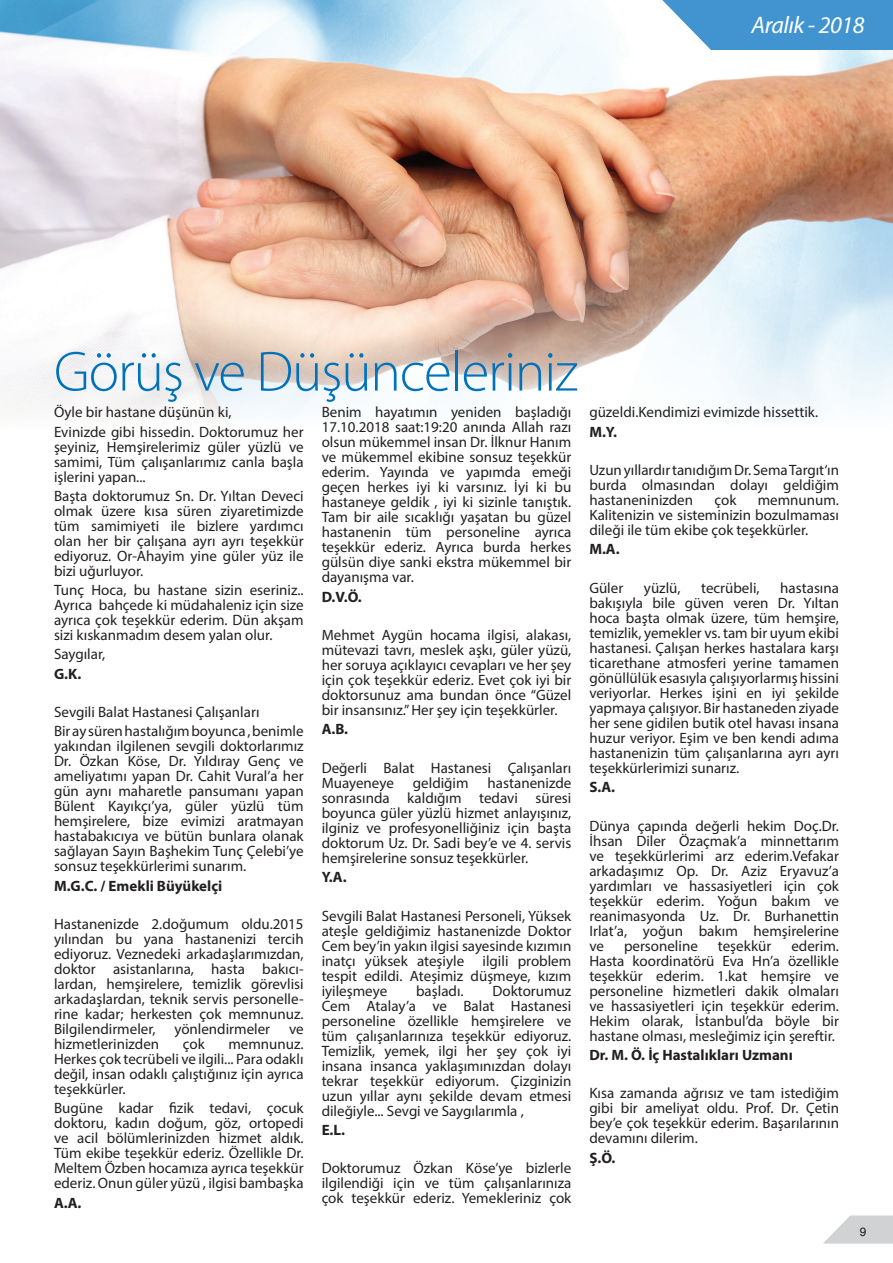
<style>
.page{position:relative;width:893px;height:1263px;background:#fff}
.page>*{position:absolute;margin:0;border:0;box-sizing:border-box;transform-origin:0 0}
.t1{font:300 57px "Myriad Pro";letter-spacing:-.02em;color:#0072bc}
.t2{font:italic 24px "Myriad Pro";letter-spacing:-.02em;color:#fff}
.t3{font:15px/15px "Myriad Pro";color:#231f20;text-align:justify}
.t4{font:700 15px "Myriad Pro";color:#231f20}
.t5{font:12px "Helvetica";color:#231f20}
</style>
<div class="page">
<img style="left:0;top:0;width:893px;height:421px">
<svg style="left:662px;top:0;width:231px;height:50px;background:#559fd4"></svg>
<svg style="left:824px;top:1215px;width:69px;height:28px"></svg>
<h2 class="t2" style="left:751px;top:11px;width:55px">Ara ık</h2>
<h2 class="t2" style="left:761px;top:11px;width:105px">Eylül - 2018</h2>
<h1 class="t1" style="left:54px;top:337px;width:526px">Görüş ve Düşünceleriniz</h1>
<p class="t3" style="left:54px;top:402px;width:251px;line-height:19.2px">Öyle bir hastane düşünün ki,<br>Evinizde gibi hissedin. Doktorumuz her</p>
<p class="t3" style="left:54px;top:439px;width:251px">şeyiniz, Hemşirelerimiz güler yüzlü ve samimi, Tüm çalışanlarımız canla başla işlerini yapan...</p>
<p class="t3" style="left:54px;top:488px;width:251px">Başta doktorumuz Sn. Dr. Yıltan Deveci olmak üzere kısa süren ziyaretimizde tüm samimiyeti ile bizlere yardımcı olan her bir çalışana ayrı ayrı teşekkür ediyoruz. Or-Ahayim yine güler yüz ile bizi uğurluyor.</p>
<p class="t3" style="left:54px;top:582px;width:251px">Tunç Hoca, bu hastane sizin eseriniz..<br>Ayrıca bahçede ki müdahaleniz için size ayrıca çok teşekkür ederim. Dün akşam sizi kıskanmadım desem yalan olur.</p>
<p class="t3" style="left:54px;top:647px;width:53px">Saygılar,</p>
<p class="t4" style="left:54px;top:664px;width:29px">G.K.</p>
<p class="t3" style="left:54px;top:702px;width:251px;line-height:19.2px">Sevgili Balat Hastanesi Çalışanları<br>Bir ay süren hastalığım boyunca , benimle</p>
<p class="t3" style="left:54px;top:739px;width:251px">yakından ilgilenen sevgili doktorlarımız Dr. Özkan Köse, Dr. Yıldıray Genç ve ameliyatımı yapan Dr. Cahit Vural’a her gün aynı maharetle pansumanı yapan Bülent Kayıkçı’ya, güler yüzlü tüm hemşirelere, bize evimizi aratmayan hastabakıcıya ve bütün bunlara olanak sağlayan Sayın Başhekim Tunç Çelebi’ye sonsuz teşekkürlerimi sunarım.</p>
<p class="t4" style="left:54px;top:876px;width:170px">M.G.C. / Emekli Büyükelçi</p>
<p class="t3" style="left:54px;top:916px;width:251px">Hastanenizde 2.doğumum oldu.2015 yılından bu yana hastanenizi tercih ediyoruz. Veznedeki arkadaşlarımızdan, doktor asistanlarına, hasta bakıcı&shy;lardan, hemşirelere, temizlik görevlisi arkadaşlardan, teknik servis personelle&shy;rine kadar; herkesten çok memnunuz.<br>Bilgilendirmeler,</p>
<p class="t3" style="left:174px;top:1021px;width:97px">yönlendirmeler</p>
<p class="t3" style="left:289px;top:1021px;width:16px">ve</p>
<p class="t3" style="left:54px;top:1036px;width:107px">hizmetlerinizden</p>
<p class="t3" style="left:183px;top:1036px;width:23px">çok</p>
<p class="t3" style="left:54px;top:1036px;width:251px;text-indent:174px">memnunuz.<br>Herkes çok tecrübeli ve ilgili... Para odaklı değil, insan odaklı çalıştığınız için ayrıca teşekkürler.</p>
<p class="t3" style="left:54px;top:1101px;width:101px">Bugüne kadar</p>
<p class="t3" style="left:54px;top:1101px;width:251px;text-indent:123px">zik tedavi, çocuk doktoru, kadın doğum, göz, ortopedi ve acil bölümlerinizden hizmet aldık.<br>Tüm ekibe teşekkür ederiz. Özellikle Dr.<br>Meltem Özben hocamıza ayrıca teşekkür ederiz. Onun güler yüzü , ilgisi bambaşka</p>
<p class="t4" style="left:54px;top:1193px;width:29px">A.A.</p>
<p class="t3" style="left:322px;top:404px;width:251px">Benim hayatımın yeniden başladığı 17.10.2018 saat:19:20 anında Allah razı olsun mükemmel insan Dr. İlknur Hanım ve mükemmel ekibine sonsuz teşekkür ederim. Yayında ve yapımda emeği geçen herkes iyi ki varsınız. İyi ki bu hastaneye geldik , iyi ki sizinle tanıştık.<br>Tam bir aile sıcaklığı yaşatan bu güzel hastanenin tüm personeline ayrıca teşekkür ederiz. Ayrıca burda herkes gülsün diye sanki ekstra mükemmel bir dayanışma var.</p>
<p class="t4" style="left:322px;top:587px;width:42px">D.V.Ö.</p>
<p class="t3" style="left:322px;top:627px;width:251px">Mehmet Aygün hocama ilgisi, alakası, mütevazi tavrı, meslek aşkı, güler yüzü, her soruya açıklayıcı cevapları ve her şey için çok teşekkür ederiz. Evet çok iyi bir doktorsunuz ama bundan önce “Güzel bir insansınız.” Her şey için teşekkürler.</p>
<p class="t4" style="left:322px;top:719px;width:28px">A.B.</p>
<p class="t3" style="left:322px;top:760px;width:251px">Değerli Balat Hastanesi Çalışanları<br>Muayeneye</p>
<p class="t3" style="left:322px;top:775px;width:251px;text-indent:166px">hastanenizde sonrasında kaldığım tedavi süresi boyunca güler yüzlü hizmet anlayışınız, ilginiz ve profesyonelliğiniz için başta doktorum Uz. Dr. Sadi bey’e ve 4. servis hemşirelerine sonsuz teşekkürler.</p>
<p class="t4" style="left:322px;top:867px;width:26px">Y.A.</p>
<p class="t3" style="left:322px;top:908px;width:251px">Sevgili Balat Hastanesi Personeli, Yüksek ateşle geldiğimiz hastanenizde Doktor Cem bey’in yakın ilgisi sayesinde kızımın inatçı yüksek ateşiyle ilgili problem tespit edildi. Ateşimiz düşmeye, kızım iyileşmeye</p>
<p class="t3" style="left:413px;top:775px;width:57px">geldiğim</p>
<p class="t3" style="left:322px;top:983px;width:251px;text-indent:171px">Doktorumuz Cem Atalay’a ve Balat Hastanesi personeline özellikle hemşirelere ve tüm çalışanlarınıza teşekkür ediyoruz.<br>Temizlik, yemek, ilgi her şey çok iyi insana insanca yaklaşımınızdan dolayı tekrar teşekkür ediyorum. Çizginizin uzun yıllar aynı şekilde devam etmesi dileğiyle... Sevgi ve Saygılarımla ,</p>
<p class="t4" style="left:322px;top:1120px;width:25px">E.L.</p>
<p class="t3" style="left:322px;top:1160px;width:251px">Doktorumuz Özkan Köse’ye bizlerle ilgilendiği için ve tüm çalışanlarınıza çok teşekkür ederiz. Yemekleriniz çok</p>
<p class="t3" style="left:416px;top:983px;width:49px">başladı.</p>
<p class="t3" style="left:589px;top:404px;width:230px">güzeldi.Kendimizi evimizde hissettik.</p>
<p class="t4" style="left:589px;top:422px;width:29px">M.Y.</p>
<p class="t3" style="left:589px;top:462px;width:251px">Uzun yıllardır tanıdığım Dr. Sema Targıt‘ın burda olmasından dolayı geldiğim hastaneninizden</p>
<p class="t3" style="left:714px;top:492px;width:23px">çok</p>
<p class="t3" style="left:589px;top:492px;width:251px;text-indent:168px">memnunum.<br>Kalitenizin ve sisteminizin bozulmaması dileği ile tüm ekibe çok teşekkürler.</p>
<p class="t4" style="left:589px;top:539px;width:32px">M.A.</p>
<p class="t3" style="left:589px;top:580px;width:35px">Güler</p>
<p class="t3" style="left:644px;top:580px;width:38px">yüzlü,</p>
<p class="t3" style="left:701px;top:580px;width:60px">tecrübeli,</p>
<p class="t3" style="left:589px;top:580px;width:251px;text-indent:191px">hastasına bakışıyla bile güven veren Dr. Yıltan hoca başta olmak üzere, tüm hemşire, temizlik, yemekler vs. tam bir uyum ekibi hastanesi. Çalışan herkes hastalara karşı ticarethane atmosferi yerine tamamen gönüllülük esasıyla çalışıyorlarmış hissini veriyorlar. Herkes işini en iyi şekilde yapmaya çalışıyor. Bir hastaneden ziyade her sene gidilen butik otel havası insana huzur veriyor. Eşim ve ben kendi adıma hastanenizin tüm çalışanlarına ayrı ayrı teşekkürlerimizi sunarız.</p>
<p class="t4" style="left:589px;top:777px;width:27px">S.A.</p>
<p class="t3" style="left:589px;top:818px;width:251px">Dünya çapında değerli hekim Doç.Dr.<br>İhsan Diler Özaçmak’a minnettarım ve teşekkürlerimi arz ederim.Vefakar arkadaşımız Op. Dr. Aziz Eryavuz’a yardımları ve hassasiyetleri için çok teşekkür ederim. Yoğun bakım ve reanimasyonda Uz. Dr. Burhanettin Irlat’a, yoğun bakım hemşirelerine ve</p>
<p class="t3" style="left:589px;top:938px;width:251px;text-indent:202px">ederim.<br>Hasta koordinatörü Eva Hn’a özellikle teşekkür ederim. 1.kat hemşire ve personeline hizmetleri dakik olmaları ve hassasiyetleri için teşekkür ederim.<br>Hekim olarak, İstanbul’da böyle bir hastane olması, mesleğimiz için şereftir.</p>
<p class="t4" style="left:589px;top:1045px;width:205px">Dr. M. Ö. İç Hastalıkları Uzmanı</p>
<p class="t3" style="left:589px;top:1085px;width:251px">Kısa zamanda ağrısız ve tam istediğim gibi bir ameliyat oldu. Prof. Dr. Çetin bey’e çok teşekkür ederim. Başarılarının devamını dilerim.</p>
<p class="t4" style="left:589px;top:1148px;width:28px">Ş.Ö.</p>
<p class="t3" style="left:624px;top:938px;width:75px">personeline</p>
<p class="t3" style="left:718px;top:938px;width:55px">teşekkür</p>
<p class="t5" style="left:860px;top:1223px;width:8px">9</p>
</div>
